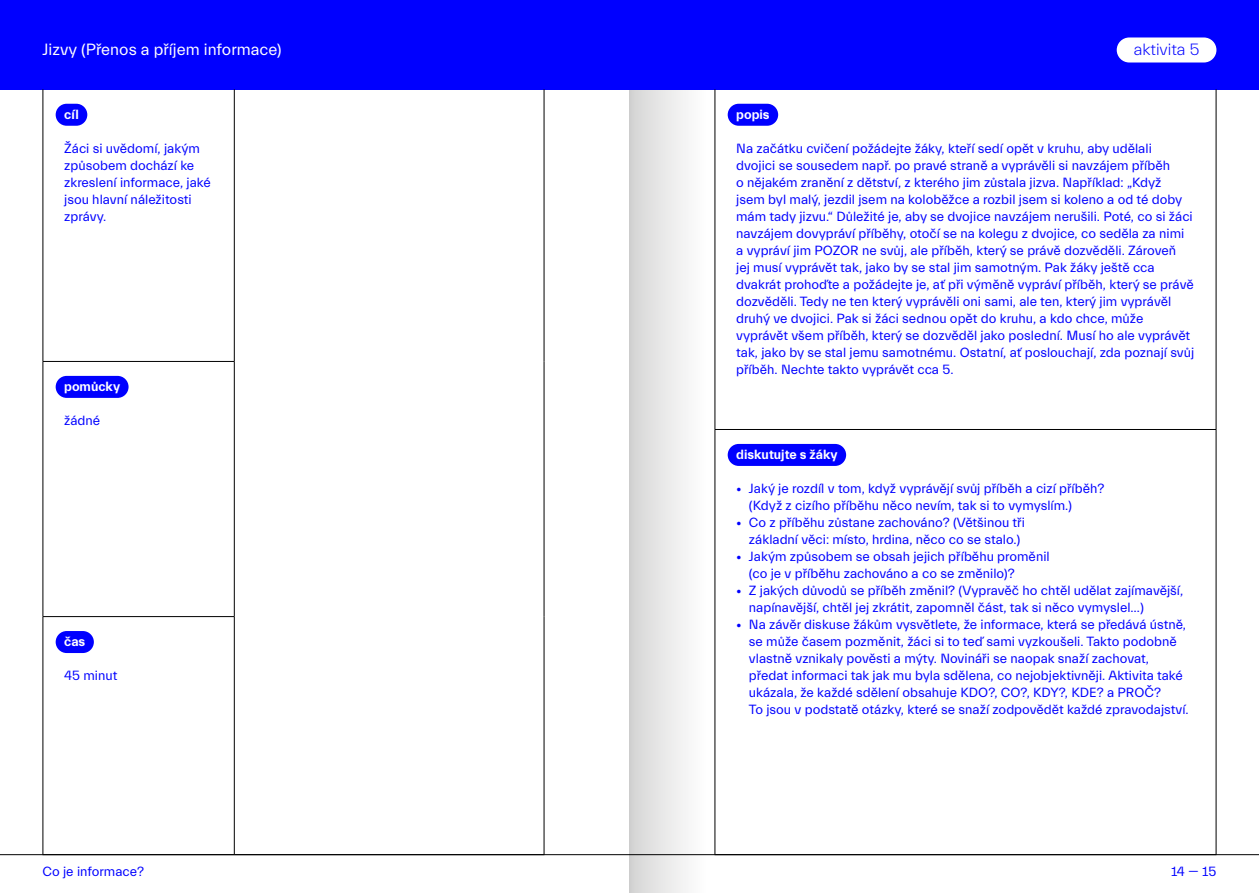
<style>
.page{position:relative;width:1259px;height:893px;background:#fff}
.page>*{position:absolute;margin:0;border:0;box-sizing:border-box;transform-origin:0 0}
.t1{font:16.5px "Everett";color:#fff}
.t2{font:300 16.5px "Everett";color:#00f}
.t3{font:13.5px/17px "Everett";color:#00f}
.t4{font:700 13.5px "Everett";color:#fff}
</style>
<div class="page">
<div style="left:629px;top:0;width:77px;height:893px;background:linear-gradient(to right,#d4d4d4,#fff)"></div>
<div style="left:0;top:0;width:1259px;height:89px;background:#00f"></div>
<hr style="left:714px;top:89px;width:1px;height:340px;background:#000">
<hr style="left:1215px;top:89px;width:1px;height:340px;background:#000">
<hr style="left:714px;top:429px;width:502px;height:1px;background:#000">
<hr style="left:714px;top:430px;width:1px;height:424px;background:#000">
<hr style="left:1215px;top:430px;width:1px;height:424px;background:#000">
<div style="left:727px;top:104px;width:51px;height:22px;background:#00f;border-radius:11px"></div>
<div style="left:727px;top:444px;width:119px;height:22px;background:#00f;border-radius:11px"></div>
<hr style="left:43px;top:89px;width:1px;height:272px;background:#000">
<hr style="left:234px;top:89px;width:1px;height:272px;background:#000">
<hr style="left:544px;top:89px;width:1px;height:272px;background:#000">
<hr style="left:43px;top:361px;width:192px;height:1px;background:#000">
<hr style="left:43px;top:362px;width:1px;height:254px;background:#000">
<hr style="left:234px;top:362px;width:1px;height:254px;background:#000">
<hr style="left:544px;top:361px;width:1px;height:256px;background:#000">
<hr style="left:43px;top:616px;width:192px;height:1px;background:#000">
<hr style="left:43px;top:617px;width:1px;height:237px;background:#000">
<hr style="left:234px;top:617px;width:1px;height:237px;background:#000">
<hr style="left:544px;top:617px;width:1px;height:237px;background:#000">
<div style="left:56px;top:104px;width:31px;height:22px;background:#00f;border-radius:11px"></div>
<div style="left:56px;top:376px;width:73px;height:22px;background:#00f;border-radius:11px"></div>
<div style="left:56px;top:631px;width:38px;height:22px;background:#00f;border-radius:11px"></div>
<hr style="left:0;top:854px;width:1259px;height:1px;background:#000">
<div style="left:1116px;top:37px;width:100px;height:25px;background:#fff;border-radius:13px"></div>
<p class="t1" style="left:43px;top:41px;width:241px">Jizvy (Přenos a příjem informace)</p>
<p class="t4" style="left:64px;top:107px;width:16px">cíl</p>
<p class="t3" style="left:64px;top:140px;width:148px">Žáci si uvědomí, jakým způsobem dochází ke zkreslení informace, jaké jsou hlavní náležitosti zprávy.</p>
<p class="t4" style="left:64px;top:379px;width:57px">pomůcky</p>
<p class="t3" style="left:64px;top:412px;width:38px">žádné</p>
<p class="t4" style="left:64px;top:634px;width:23px">čas</p>
<p class="t3" style="left:64px;top:668px;width:55px">45 minut</p>
<p class="t2" style="left:1133px;top:41px;width:67px">aktivita 5</p>
<p class="t4" style="left:736px;top:107px;width:35px">popis</p>
<p class="t3" style="left:736px;top:140px;width:459px">Na začátku cvičení požádejte žáky, kteří sedí opět v kruhu, aby udělali dvojici se sousedem např. po pravé straně a vyprávěli si navzájem příběh<br>o nějakém zranění z dětství, z kterého jim zůstala jizva. Například: „Když<br>jsem byl malý, jezdil jsem na koloběžce a rozbil jsem si koleno a od té doby mám tady jizvu.“ Důležité je, aby se dvojice navzájem nerušili. Poté, co si žáci navzájem dovypráví příběhy, otočí se na kolegu z dvojice, co seděla za nimi a vypráví jim POZOR ne svůj, ale příběh, který se právě dozvěděli. Zároveň<br>jej musí vyprávět tak, jako by se stal jim samotným. Pak žáky ještě cca dvakrát prohoďte a požádejte je, ať při výměně vypráví příběh, který se právě dozvěděli. Tedy ne ten který vyprávěli oni sami, ale ten, který jim vyprávěl druhý ve dvojici. Pak si žáci sednou opět do kruhu, a kdo chce, může vyprávět všem příběh, který se dozvěděl jako poslední. Musí ho ale vyprávět tak, jako by se stal jemu samotnému. Ostatní, ať poslouchají, zda poznají svůj příběh. Nechte takto vyprávět cca 5.</p>
<p class="t4" style="left:736px;top:447px;width:103px">diskutujte s žáky</p>
<p class="t3" style="left:749px;top:480px;width:357px;text-indent:-13px">• Jaký je rozdíl v tom, když vyprávějí svůj příběh a cizí příběh? (Když z cizího příběhu něco nevím, tak si to vymyslím.)</p>
<p class="t3" style="left:749px;top:514px;width:277px;text-indent:-13px">• Co z příběhu zůstane zachováno? (Většinou tři základní věci: místo, hrdina, něco co se stalo.)</p>
<p class="t3" style="left:749px;top:549px;width:302px;text-indent:-13px">• Jakým způsobem se obsah jejich příběhu proměnil (co je v příběhu zachováno a co se změnilo)?</p>
<p class="t3" style="left:749px;top:583px;width:436px;text-indent:-13px">• Z jakých důvodů se příběh změnil? (Vypravěč ho chtěl udělat zajímavější, napínavější, chtěl jej zkrátit, zapomněl část, tak si něco vymyslel…)</p>
<p class="t3" style="left:749px;top:617px;width:441px;text-indent:-13px">• Na závěr diskuse žákům vysvětlete, že informace, která se předává ústně, se může časem pozměnit, žáci si to teď sami vyzkoušeli. Takto podobně vlastně vznikaly pověsti a mýty. Novináři se naopak snaží zachovat, předat informaci tak jak mu byla sdělena, co nejobjektivněji. Aktivita také ukázala, že každé sdělení obsahuje KDO?, CO?, KDY?, KDE? a PROČ?<br>To jsou v podstatě otázky, které se snaží zodpovědět každé zpravodajství.</p>
<p class="t3" style="left:43px;top:863px;width:103px">Co je informace?</p>
<p class="t3" style="left:1171px;top:863px;width:47px">14 — 15</p>
</div>
